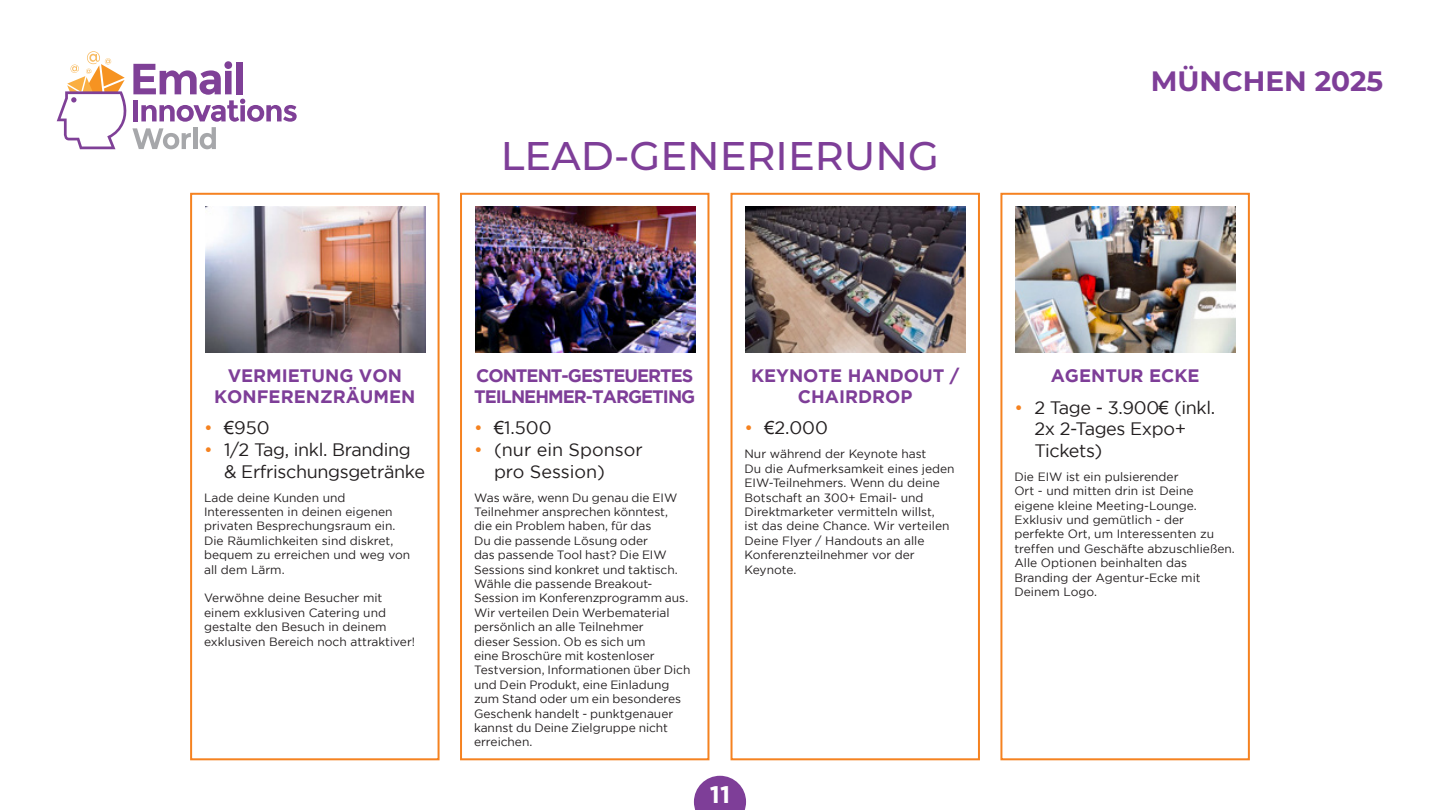
<style>
.page{position:relative;width:1440px;height:810px;background:#fff}
.page>*{position:absolute;margin:0;border:0;box-sizing:border-box;transform-origin:0 0}
.t1{font:500 40px "Montserrat";color:#7e3e98}
.t2{font:700 28px "Montserrat";color:#7e3e98}
.t3{font:700 24px "Gotham";color:#fff}
.t4{font:18px/21.6px "Gotham";letter-spacing:-.02em;color:#231f20}
.t5{font:700 18px/20.8px "Gotham";color:#7e3e98;text-align:center}
.t6{font:700 18px/20.8px "Gotham";letter-spacing:-.055em;color:#7e3e98}
.t7{font:18px/21.6px "Gotham";color:#231f20}
.t8{font:12px/14.4px "Gotham";color:#231f20}
.s1{color:#f58220}
.s2{font-family:"Arial"}
</style>
<div class="page">
<svg style="left:57px;top:51px;width:240px;height:98px"></svg>
<svg style="left:694px;top:776px;width:52px;height:34px;background:#925da8"></svg>
<div style="left:731px;top:193px;width:249px;height:567px;border:2px solid #f58220"></div>
<div style="left:190px;top:193px;width:250px;height:567px;border:2px solid #f58220"></div>
<div style="left:460px;top:193px;width:249px;height:567px;border:2px solid #f58220"></div>
<div style="left:1000px;top:193px;width:250px;height:567px;border:2px solid #f58220"></div>
<img style="left:205px;top:207px;width:221px;height:146px">
<img style="left:746px;top:207px;width:220px;height:146px">
<img style="left:475px;top:207px;width:220px;height:146px">
<img style="left:1015px;top:207px;width:221px;height:146px">
<p class="t1" style="left:501px;top:129px;width:440px">LEAD-GENERIERUNG</p>
<h2 class="t2" style="left:1151px;top:62px;width:234px">MÜNCHEN 2025</h2>
<p class="t5" style="left:214px;top:365px;width:203px">VERMIETUNG VON<br>KONFERENZRÄUMEN</p>
<p class="t4" style="left:204px;top:417px;width:67px"><span class="s1">•</span> <span class="s2">€</span>950</p>
<p class="t4" style="left:224px;top:438px;width:202px;text-indent:-20px"><span class="s1">•</span> 1/2 Tag, inkl. Branding &amp; Erfrischungsgetränke</p>
<p class="t8" style="left:204px;top:490px;width:143px">Lade deine Kunden und</p>
<p class="t8" style="left:204px;top:504px;width:190px">Interessenten in deinen eigenen</p>
<p class="t8" style="left:204px;top:519px;width:193px">privaten Besprechungsraum ein.</p>
<p class="t8" style="left:204px;top:533px;width:191px">Die Räumlichkeiten sind diskret,</p>
<p class="t8" style="left:204px;top:547px;width:208px">bequem zu erreichen und weg von all dem Lärm.</p>
<p class="t8" style="left:204px;top:591px;width:180px">Verwöhne deine Besucher mit</p>
<p class="t8" style="left:204px;top:605px;width:184px">einem exklusiven Catering und gestalte den Besuch in deinem</p>
<p class="t8" style="left:204px;top:634px;width:213px">exklusiven Bereich noch attraktiver!</p>
<p class="t6" style="left:474px;top:365px;width:223px">CONTENT-GESTEUERTES<br>TEILNEHMER-TARGETING</p>
<p class="t4" style="left:474px;top:417px;width:79px"><span class="s1">•</span> <span class="s2">€</span>1.500</p>
<p class="t7" style="left:494px;top:438px;width:150px;text-indent:-20px"><span class="s1">•</span> (nur ein Sponsor pro Session)</p>
<p class="t8" style="left:474px;top:490px;width:218px">Was wäre, wenn Du genau die EIW<br>Teilnehmer ansprechen könntest,<br>die ein Problem haben, für das<br>Du die passende Lösung oder<br>das passende Tool hast? Die EIW<br>Sessions sind konkret und taktisch.<br>Wähle die passende Breakout-<br>Session im Konferenzprogramm aus.<br>Wir verteilen Dein Werbematerial persönlich an alle Teilnehmer<br>dieser Session. Ob es sich um<br>eine Broschüre mit kostenloser<br>Testversion, Informationen über Dich und Dein Produkt, eine Einladung zum Stand oder um ein besonderes<br>Geschenk handelt - punktgenauer kannst du Deine Zielgruppe nicht erreichen.</p>
<h3 class="t3" style="left:710px;top:781px;width:22px">11</h3>
<p class="t5" style="left:751px;top:365px;width:210px">KEYNOTE HANDOUT /<br>CHAIRDROP</p>
<p class="t4" style="left:745px;top:417px;width:85px"><span class="s1">•</span> <span class="s2">€</span>2.000</p>
<p class="t8" style="left:745px;top:447px;width:183px">Nur während der Keynote hast</p>
<p class="t8" style="left:745px;top:461px;width:212px">Du die Aufmerksamkeit eines jeden</p>
<p class="t8" style="left:745px;top:475px;width:207px">EIW-Teilnehmers. Wenn du deine<br>Botschaft an 300+ Email- und<br>Direktmarketer vermitteln willst, ist das deine Chance. Wir verteilen<br>Deine Flyer / Handouts an alle<br>Konferenzteilnehmer vor der</p>
<p class="t8" style="left:745px;top:562px;width:53px">Keynote.</p>
<p class="t5" style="left:1051px;top:365px;width:150px">AGENTUR ECKE</p>
<p class="t4" style="left:1034px;top:396px;width:182px;text-indent:-20px"><span class="s1">•</span> 2 Tage - 3.900<span class="s2">€</span> (inkl.<br>2x 2-Tages Expo+<br>Tickets)</p>
<p class="t8" style="left:1014px;top:469px;width:166px">Die EIW ist ein pulsierender</p>
<p class="t8" style="left:1014px;top:483px;width:184px">Ort - und mitten drin ist Deine eigene kleine Meeting-Lounge.</p>
<p class="t8" style="left:1014px;top:512px;width:222px">Exklusiv und gemütlich - der perfekte Ort, um Interessenten zu treffen und Geschäfte abzuschließen.<br>Alle Optionen beinhalten das<br>Branding der Agentur-Ecke mit<br>Deinem Logo.</p>
</div>
